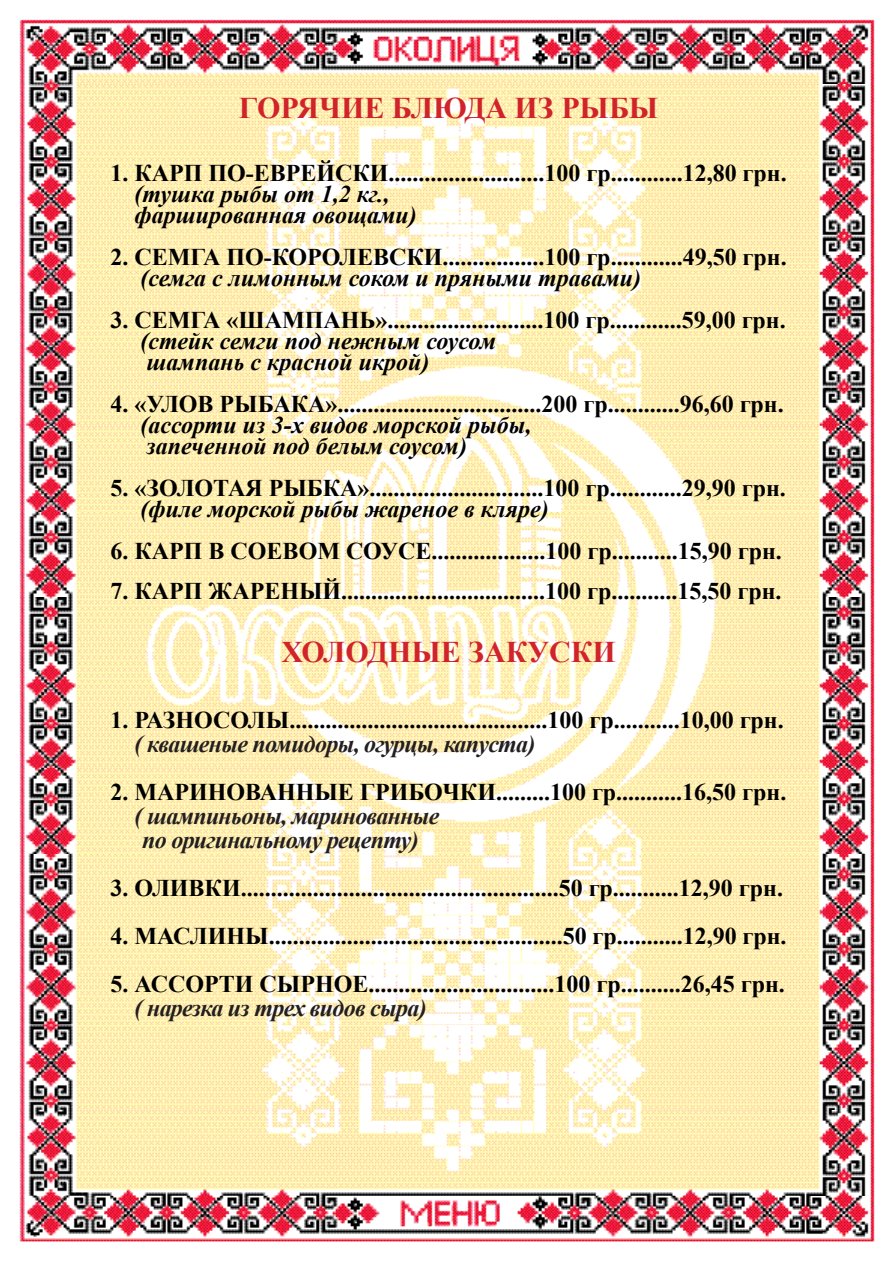
<style>
.page{position:relative;width:893px;height:1263px;background:#fff}
.page>*{position:absolute;margin:0;border:0;box-sizing:border-box;transform-origin:0 0}
.t1{font:700 30px "Times New Roman";color:#d1232a}
.t2{font:700 24px "Times New Roman";color:#000}
.t3{font:italic 700 24px "Times New Roman";color:#000}
.t4{font:italic 700 24px "Times New Roman";letter-spacing:-.03em;color:#231f20}
</style>
<div class="page">
<img style="left:19px;top:19px;width:856px;height:1223px">
<p class="t1" style="left:239px;top:87px;width:421px">ГОРЯЧИЕ БЛЮДА ИЗ РЫБЫ</p>
<p class="t2" style="left:111px;top:156px;width:678px">1. КАРП ПО-ЕВРЕЙСКИ..........................100 гр............12,80 грн.</p>
<p class="t3" style="left:135px;top:177px;width:256px">(тушка рыбы от 1,2 кг.,</p>
<p class="t3" style="left:135px;top:198px;width:284px">фаршированная овощами)</p>
<p class="t2" style="left:111px;top:240px;width:678px">2. СЕМГА ПО-КОРОЛЕВСКИ.................100 гр............49,50 грн.</p>
<p class="t3" style="left:141px;top:261px;width:502px">(семга с лимонным соком и пряными травами)</p>
<p class="t2" style="left:111px;top:303px;width:677px">3. СЕМГА «ШАМПАНЬ»..........................100 гр............59,00 грн.</p>
<p class="t3" style="left:141px;top:324px;width:357px">(стейк семги под нежным соусом</p>
<p class="t3" style="left:147px;top:345px;width:285px">шампань с красной икрой)</p>
<p class="t2" style="left:111px;top:387px;width:675px">4. «УЛОВ РЫБАКА»..................................200 гр............96,60 грн.</p>
<p class="t3" style="left:141px;top:408px;width:392px">(ассорти из 3-х видов морской рыбы,</p>
<p class="t3" style="left:147px;top:429px;width:322px">запеченной под белым соусом)</p>
<p class="t2" style="left:111px;top:471px;width:677px">5. «ЗОЛОТАЯ РЫБКА».............................100 гр............29,90 грн.</p>
<p class="t3" style="left:141px;top:492px;width:410px">(филе морской рыбы жареное в кляре)</p>
<p class="t2" style="left:111px;top:534px;width:673px">6. КАРП В СОЕВОМ СОУСЕ...................100 гр...........15,90 грн.</p>
<p class="t2" style="left:111px;top:575px;width:673px">7. КАРП ЖАРЕНЫЙ..................................100 гр...........15,50 грн.</p>
<p class="t1" style="left:281px;top:632px;width:336px">ХОЛОДНЫЕ ЗАКУСКИ</p>
<p class="t2" style="left:111px;top:704px;width:675px">1. РАЗНОСОЛЫ...........................................100 гр...........10,00 грн.</p>
<p class="t4" style="left:135px;top:728px;width:402px">( квашеные помидоры, огурцы, капуста)</p>
<p class="t2" style="left:111px;top:776px;width:677px">2. МАРИНОВАННЫЕ ГРИБОЧКИ.........100 гр...........16,50 грн.</p>
<p class="t4" style="left:135px;top:800px;width:306px">( шампиньоны, маринованные</p>
<p class="t4" style="left:142px;top:824px;width:278px">по оригинальному рецепту)</p>
<p class="t2" style="left:111px;top:872px;width:674px">3. ОЛИВКИ.....................................................50 гр...........12,90 грн.</p>
<p class="t2" style="left:111px;top:920px;width:678px">4. МАСЛИНЫ.................................................50 гр...........12,90 грн.</p>
<p class="t2" style="left:111px;top:968px;width:676px">5. АССОРТИ СЫРНОЕ...............................100 гр..........26,45 грн.</p>
<p class="t4" style="left:135px;top:992px;width:294px">( нарезка из трех видов сыра)</p>
</div>
